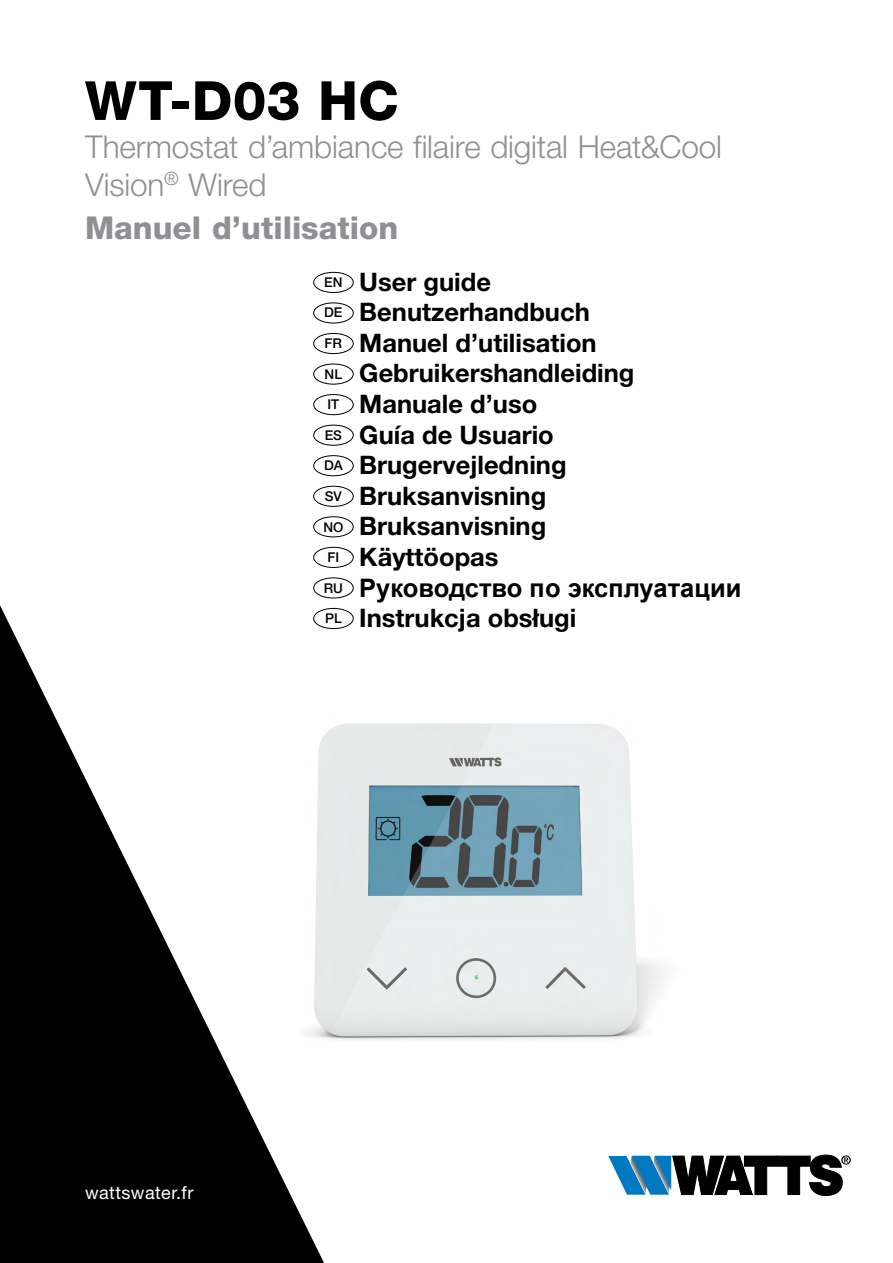
<style>
.page{position:relative;width:893px;height:1263px;background:#fff}
.page>*{position:absolute;margin:0;border:0;box-sizing:border-box;transform-origin:0 0}
.t1{font:800 54px "Helvetica Neue LT Std";letter-spacing:.005em;color:#000}
.t2{font:300 31.5px/37.8px "Helvetica Neue LT Std";letter-spacing:-.005em;color:#8e9093}
.t3{font:800 31.5px "Helvetica Neue LT Std";color:#8e9093}
.t4{font:700 25.5px/30.6px "Helvetica Neue LT Std";color:#000}
.t5{font:700 25.5px "Arial";color:#000}
.t6{font:18px "Helvetica Neue LT Std";letter-spacing:.025em;color:#fff}
.t7{font:500 13.5px "Helvetica Neue LT Std";color:#000}
</style>
<div class="page">
<img style="left:323px;top:723px;width:342px;height:317px">
<svg style="left:0;top:608px;width:323px;height:655px;fill:#000"></svg>
<svg style="left:608px;top:1155px;width:243px;height:40px"></svg>
<div style="left:313px;top:272px;width:40px;height:21px;border:1px solid #000;border-radius:50%"></div>
<div style="left:313px;top:303px;width:40px;height:20px;border:1px solid #000;border-radius:50%"></div>
<div style="left:313px;top:364px;width:40px;height:20px;border:1px solid #000;border-radius:50%"></div>
<div style="left:313px;top:333px;width:40px;height:21px;border:1px solid #000;border-radius:50%"></div>
<div style="left:313px;top:425px;width:40px;height:20px;border:1px solid #000;border-radius:50%"></div>
<div style="left:313px;top:455px;width:40px;height:21px;border:1px solid #000;border-radius:50%"></div>
<div style="left:313px;top:486px;width:40px;height:20px;border:1px solid #000;border-radius:50%"></div>
<div style="left:313px;top:517px;width:40px;height:20px;border:1px solid #000;border-radius:50%"></div>
<div style="left:313px;top:547px;width:40px;height:21px;border:1px solid #000;border-radius:50%"></div>
<div style="left:313px;top:578px;width:40px;height:20px;border:1px solid #000;border-radius:50%"></div>
<div style="left:313px;top:608px;width:40px;height:21px;border:1px solid #000;border-radius:50%"></div>
<div style="left:313px;top:394px;width:40px;height:21px;border:1px solid #000;border-radius:50%"></div>
<h1 class="t1" style="left:85px;top:69px;width:315px">WT-D03 HC</h1>
<p class="t2" style="left:85px;top:127px;width:639px">Thermostat d’ambiance filaire digital Heat&amp;Cool<br>Vision<sup>®</sup> Wired</p>
<p class="t3" style="left:85px;top:209px;width:315px">Manuel d’utilisation</p>
<p class="t7" style="left:324px;top:274px;width:20px">EN</p>
<p class="t7" style="left:324px;top:305px;width:20px">DE</p>
<p class="t7" style="left:325px;top:335px;width:19px">FR</p>
<p class="t7" style="left:325px;top:366px;width:19px">NL</p>
<p class="t7" style="left:327px;top:396px;width:13px">IT</p>
<p class="t7" style="left:325px;top:427px;width:19px">ES</p>
<p class="t7" style="left:324px;top:457px;width:20px">DA</p>
<p class="t7" style="left:325px;top:488px;width:18px">SV</p>
<p class="t7" style="left:323px;top:519px;width:22px">NO</p>
<p class="t7" style="left:327px;top:550px;width:13px">FI</p>
<p class="t7" style="left:324px;top:580px;width:21px">RU</p>
<p class="t7" style="left:325px;top:610px;width:18px">PL</p>
<p class="t4" style="left:359px;top:266px;width:277px">User guide<br>Benutzerhandbuch<br>Manuel d’utilisation<br>Gebruikershandleiding<br>Manuale d’uso<br>Guía de Usuario<br>Brugervejledning<br>Bruksanvisning<br>Bruksanvisning<br>Käyttöopas</p>
<p class="t5" style="left:359px;top:571px;width:384px">Руководство по эксплуатации</p>
<p class="t4" style="left:359px;top:602px;width:219px">Instrukcja obsługi</p>
<p class="t6" style="left:85px;top:1182px;width:110px">wattswater.fr</p>
</div>
